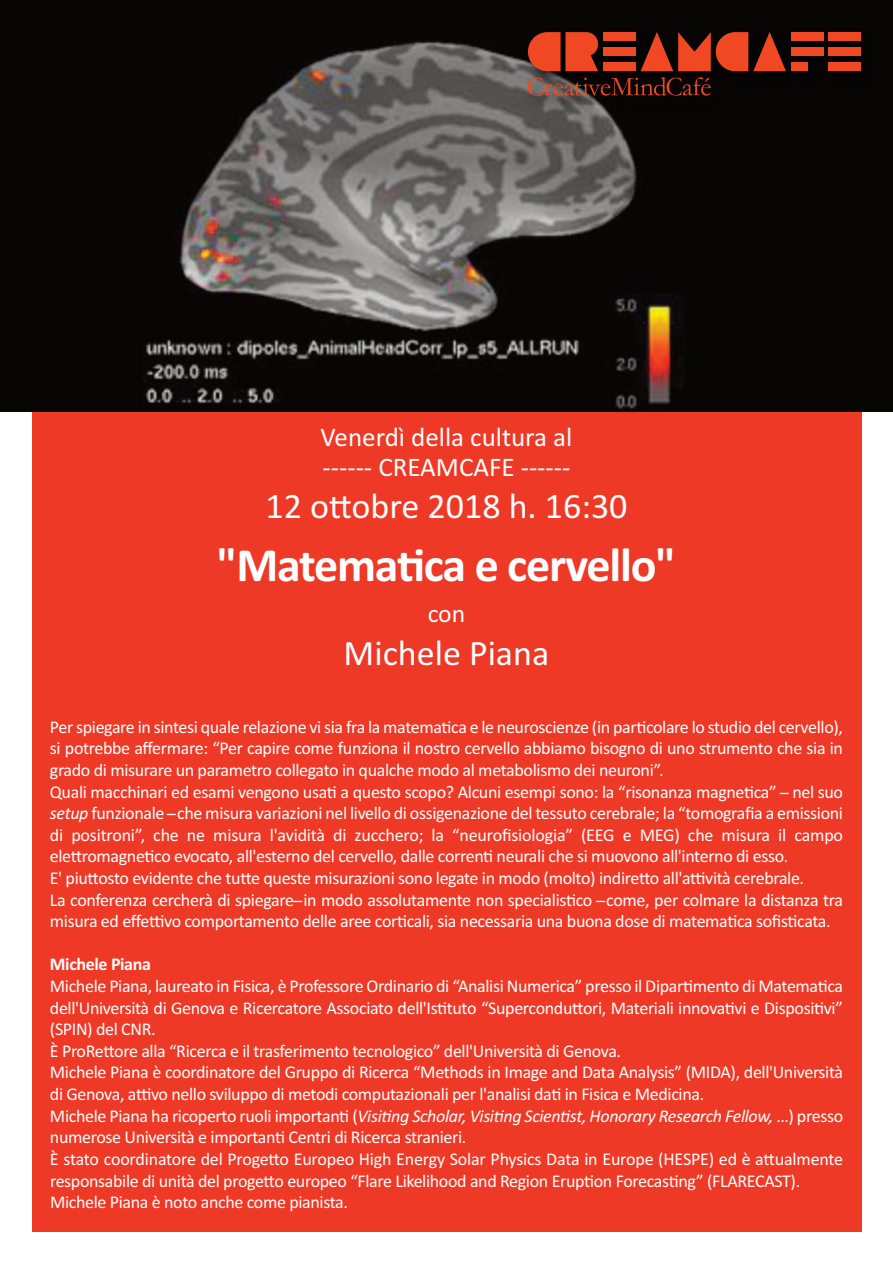
<style>
.page{position:relative;width:893px;height:1263px;background:#fff}
.page>*{position:absolute;margin:0;border:0;box-sizing:border-box;transform-origin:0 0}
.t1{font:700 48px "Calibri";letter-spacing:-.025em;color:#fff}
.t2{font:36px "Calibri";color:#fff}
.t3{font:27px/30.9px "Calibri";color:#fff}
.t4{font:25.65px "Calibri";color:#fff}
.t5{font:18px/21.6px "Calibri";letter-spacing:-.02em;color:#fff}
.t6{font:700 18px "Calibri";letter-spacing:-.02em;color:#fff}
.s1{font-style:italic}
</style>
<div class="page">
<div style="left:32px;top:32px;width:829px;height:1199px;background:#ee3927"></div>
<img style="left:0;top:0;width:893px;height:411px">
<img style="left:521px;top:25px;width:359px;height:90px">
<div style="left:791px;top:32px;width:32px;height:9px;background:#f04822"></div>
<div style="left:791px;top:62px;width:16px;height:9px;background:#f04822"></div>
<div style="left:791px;top:47px;width:32px;height:9px;background:#f04822"></div>
<div style="left:828px;top:32px;width:33px;height:9px;background:#f04822"></div>
<div style="left:828px;top:62px;width:33px;height:9px;background:#f04822"></div>
<div style="left:828px;top:47px;width:33px;height:9px;background:#f04822"></div>
<div style="left:603px;top:62px;width:33px;height:9px;background:#f04822"></div>
<div style="left:603px;top:32px;width:33px;height:9px;background:#f04822"></div>
<div style="left:603px;top:47px;width:33px;height:9px;background:#f04822"></div>
<svg style="left:528px;top:32px;width:70px;height:39px"></svg>
<svg style="left:641px;top:32px;width:145px;height:39px"></svg>
<svg style="left:528px;top:77px;width:183px;height:19px;background:#4a251d"></svg>
<h3 class="t3" style="left:321px;top:421px;width:253px">Venerdì della cultura al ------ CREAMCAFE ------</h3>
<h2 class="t2" style="left:265px;top:485px;width:364px">12 ottobre 2018 h. 16:30</h2>
<h1 class="t1" style="left:217px;top:537px;width:461px">"Matematica e cervello"</h1>
<h3 class="t4" style="left:428px;top:598px;width:39px">con</h3>
<h2 class="t2" style="left:344px;top:631px;width:207px">Michele Piana</h2>
<p class="t5" style="left:50px;top:716px;width:795px">Per spiegare in sintesi quale relazione vi sia fra la matematica e le neuroscienze (in particolare lo studio del cervello), si potrebbe affermare: “Per capire come funziona il nostro cervello abbiamo bisogno di uno strumento che sia in grado di misurare un parametro collegato in qualche modo al metabolismo dei neuroni”.<br>Quali macchinari ed esami vengono usati a questo scopo? Alcuni esempi sono: la “risonanza magnetica” ̶ nel suo <span class="s1">setup</span> funzionale ̶che misura variazioni nel livello di ossigenazione del tessuto cerebrale; la “tomografia a emissioni di positroni”, che ne misura l'avidità di zucchero; la “neurofisiologia” (EEG e MEG) che misura il campo elettromagnetico evocato, all'esterno del cervello, dalle correnti neurali che si muovono all'interno di esso.<br>E' piuttosto evidente che tutte queste misurazioni sono legate in modo (molto) indiretto all'attività cerebrale.<br>La conferenza cercherà di spiegare ̶in modo assolutamente non specialistico ̶come, per colmare la distanza tra misura ed effettivo comportamento delle aree corticali, sia necessaria una buona dose di matematica sofisticata.</p>
<p class="t6" style="left:50px;top:954px;width:103px">Michele Piana</p>
<p class="t5" style="left:50px;top:975px;width:795px">Michele Piana, laureato in Fisica, è Professore Ordinario di “Analisi Numerica” presso il Dipartimento di Matematica dell'Università di Genova e Ricercatore Associato dell'Istituto “Superconduttori, Materiali innovativi e Dispositivi” (SPIN) del CNR.<br>È ProRettore alla “Ricerca e il trasferimento tecnologico” dell'Università di Genova.<br>Michele Piana è coordinatore del Gruppo di Ricerca “Methods in Image and Data Analysis” (MIDA), dell'Università di Genova, attivo nello sviluppo di metodi computazionali per l'analisi dati in Fisica e Medicina.<br>Michele Piana ha ricoperto ruoli importanti (<span class="s1">Visiting Scholar, Visiting Scientist, Honorary Research Fellow,</span> …) presso numerose Università e importanti Centri di Ricerca stranieri.<br>È stato coordinatore del Progetto Europeo High Energy Solar Physics Data in Europe (HESPE) ed è attualmente responsabile di unità del progetto europeo “Flare Likelihood and Region Eruption Forecasting” (FLARECAST).<br>Michele Piana è noto anche come pianista.</p>
</div>
